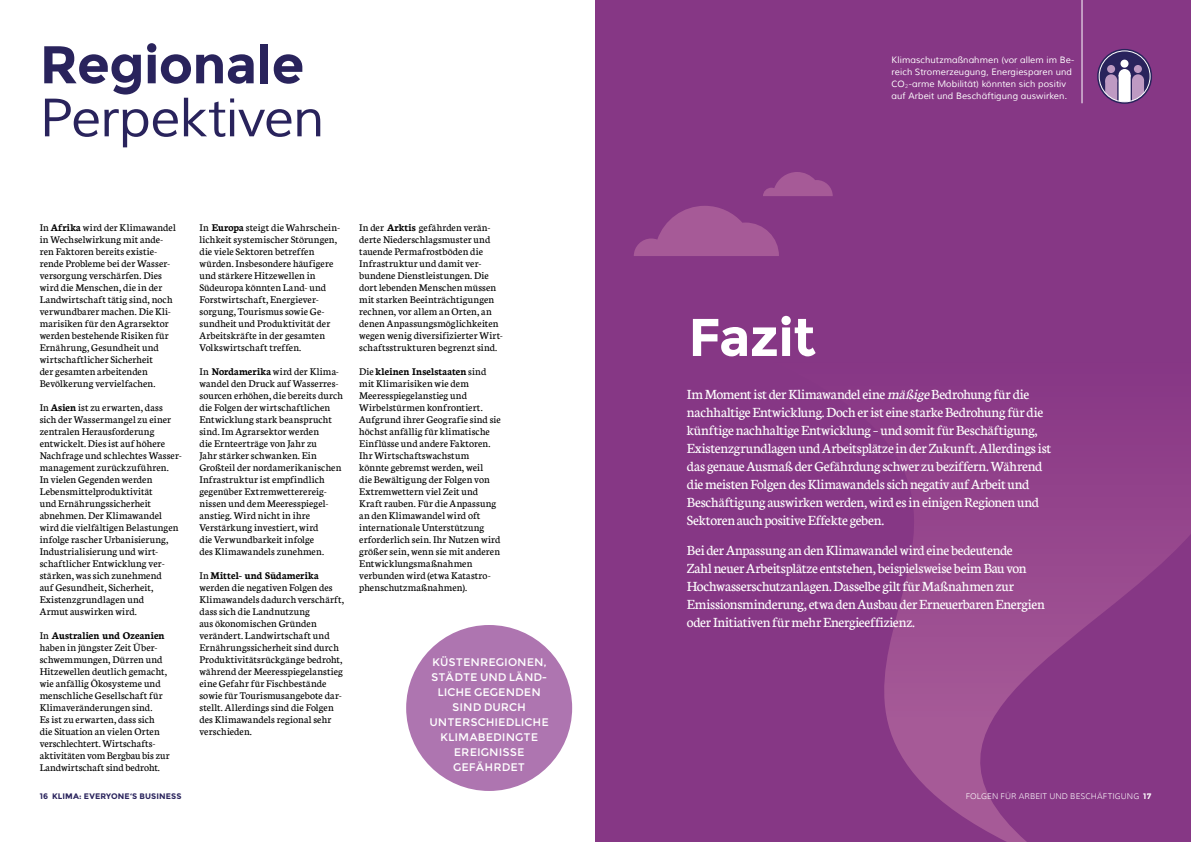
<style>
.page{position:relative;width:1191px;height:842px;background:#fff}
.page>*{position:absolute;margin:0;border:0;box-sizing:border-box;transform-origin:0 0}
.t1{font:53px "Muli";letter-spacing:-.015em;color:#29235c}
.t2{font:700 53px "Montserrat";letter-spacing:-.01em;color:#29235c}
.t3{font:700 53px "Montserrat";letter-spacing:-.015em;color:#fff}
.t4{font:15px/18px "Neuton";letter-spacing:-.015em;color:#fff}
.t5{font:11px/12px "Neuton";letter-spacing:.015em;color:#000}
.t6{font:11px/15px "Montserrat";color:#fff;text-align:center}
.t7{font:9px/12px "Muli";letter-spacing:.01em;color:#fff}
.t8{font:300 8px "Muli";letter-spacing:.015em;color:#fff}
.t9{font:700 8px "Montserrat";letter-spacing:.02em;color:#29235c}
.s1{font-weight:700}
.s2{font-style:italic}
.s3{font-family:"Montserrat";font-weight:700}
</style>
<div class="page">
<div style="left:595px;top:0;width:596px;height:842px;background:#863785"></div>
<svg style="left:884px;top:474px;width:307px;height:368px"></svg>
<hr style="left:1081px;top:0;width:1px;height:103px;background:#fff">
<div style="left:406px;top:625px;width:166px;height:166px;background:#ae75b0;border-radius:50%"></div>
<svg style="left:763px;top:172px;width:69px;height:24px"></svg>
<svg style="left:634px;top:206px;width:145px;height:50px"></svg>
<svg style="left:1097px;top:49px;width:55px;height:55px"></svg>
<div style="left:1107px;top:65px;width:8px;height:8px;background:#be9ac3;border-radius:50%"></div>
<div style="left:1120px;top:60px;width:8px;height:8px;background:#fff;border-radius:50%"></div>
<div style="left:1118px;top:69px;width:12px;height:12px;background:#fff;border-radius:50%"></div>
<div style="left:1133px;top:65px;width:9px;height:8px;background:#be9ac3;border-radius:50%"></div>
<svg style="left:1105px;top:75px;width:39px;height:27px"></svg>
<div style="left:1098px;top:51px;width:52px;height:51px;border:1px solid #fff;border-radius:50%"></div>
<h1 class="t2" style="left:40px;top:33px;width:266px">Regionale</h1>
<h1 class="t1" style="left:40px;top:86px;width:286px">Perpektiven</h1>
<p class="t5" style="left:40px;top:222px;width:138px">In <span class="s1">Afrika</span> wird der Klimawandel in Wechselwirkung mit ande&shy;ren Faktoren bereits existie&shy;rende Probleme bei der Wasser&shy;versorgung verschärfen. Dies wird die Menschen, die in der<br>Landwirtschaft tätig sind, noch verwundbarer machen. Die Kli&shy;marisiken für den Agrarsektor werden bestehende Risiken für<br>Ernährung, Gesundheit und wirtschaftlicher Sicherheit<br>der gesamten arbeitenden<br>Bevölkerung vervielfachen.</p>
<p class="t5" style="left:40px;top:402px;width:144px">In <span class="s1">Asien</span> ist zu erwarten, dass sich der Wassermangel zu einer zentralen Herausforderung entwickelt. Dies ist auf höhere<br>Nachfrage und schlechtes Wasser&shy;management zurückzuführen.<br>In vielen Gegenden werden<br>Lebensmittelproduktivität<br>und Ernährungssicherheit abnehmen. Der Klimawandel wird die vielfältigen Belastungen infolge rascher Urbanisierung,<br>Industrialisierung und wirt&shy;schaftlicher Entwicklung ver&shy;stärken, was sich zunehmend<br>auf Gesundheit, Sicherheit,<br>Existenzgrundlagen und<br>Armut auswirken wird.</p>
<p class="t5" style="left:40px;top:630px;width:131px">In <span class="s1">Australien und Ozeanien </span>haben in jüngster Zeit Über&shy;schwemmungen, Dürren und<br>Hitzewellen deutlich gemacht, wie anfällig Ökosysteme und menschliche Gesellschaft für<br>Klimaveränderungen sind.<br>Es ist zu erwarten, dass sich die Situation an vielen Orten verschlechtert. Wirtschafts&shy;aktivitäten vom Bergbau bis zur<br>Landwirtschaft sind bedroht.</p>
<p class="t5" style="left:199px;top:222px;width:142px">In <span class="s1">Europa</span> steigt die Wahrschein&shy;lichkeit systemischer Störungen, die viele Sektoren betreffen würden. Insbesondere häufigere und stärkere Hitzewellen in<br>Südeuropa könnten Land- und<br>Forstwirtschaft, Energiever&shy;sorgung, Tourismus sowie Ge&shy;sundheit und Produktivität der<br>Arbeitskräfte in der gesamten<br>Volkswirtschaft treffen.</p>
<p class="t5" style="left:199px;top:366px;width:145px">In <span class="s1">Nordamerika</span> wird der Klima&shy;wandel den Druck auf Wasserres&shy;sourcen erhöhen, die bereits durch die Folgen der wirtschaftlichen<br>Entwicklung stark beansprucht sind. Im Agrarsektor werden<br>die Ernteerträge von Jahr zu<br>Jahr stärker schwanken. Ein<br>Großteil der nordamerikanischen<br>Infrastruktur ist empfindlich gegenüber Extremwetterereig&shy;nissen und dem Meeresspiegel&shy;anstieg. Wird nicht in ihre<br>Verstärkung investiert, wird<br>die Verwundbarkeit infolge<br>des Klimawandels zunehmen.</p>
<p class="t5" style="left:199px;top:570px;width:146px">In <span class="s1">Mittel- und Südamerika </span>werden die negativen Folgen des<br>Klimawandels dadurch verschärft, dass sich die Landnutzung<br>aus ökonomischen Gründen verändert. Landwirtschaft und<br>Ernährungssicherheit sind durch<br>Produktivitätsrückgänge bedroht, während der Meeresspiegelanstieg eine Gefahr für Fischbestände sowie für Tourismusangebote dar&shy;stellt. Allerdings sind die Folgen des Klimawandels regional sehr verschieden.</p>
<p class="t5" style="left:359px;top:222px;width:145px">In der <span class="s1">Arktis</span> gefährden verän&shy;derte Niederschlagsmuster und tauende Permafrostböden die<br>Infrastruktur und damit ver&shy;bundene Dienstleistungen. Die dort lebenden Menschen müssen mit starken Beeinträchtigungen rechnen, vor allem an Orten, an denen Anpassungsmöglichkeiten wegen wenig diversifizierter Wirt&shy;schaftsstrukturen begrenzt sind.</p>
<p class="t5" style="left:359px;top:366px;width:143px">Die <span class="s1">kleinen Inselstaaten</span> sind mit Klimarisiken wie dem<br>Meeresspiegelanstieg und<br>Wirbelstürmen konfrontiert.<br>Aufgrund ihrer Geografie sind sie höchst anfällig für klimatische<br>Einflüsse und andere Faktoren.<br>Ihr Wirtschaftswachstum könnte gebremst werden, weil<br>die Bewältigung der Folgen von<br>Extremwettern viel Zeit und<br>Kraft rauben. Für die Anpassung an den Klimawandel wird oft internationale Unterstützung erforderlich sein. Ihr Nutzen wird größer sein, wenn sie mit anderen<br>Entwicklungsmaßnahmen verbunden wird (etwa Katastro&shy;phenschutzmaßnahmen).</p>
<p class="t6" style="left:429px;top:654px;width:121px">KÜSTENREGIONEN,<br>STÄDTE UND LÄND-<br>LICHE GEGENDEN<br>SIND DURCH<br>UNTERSCHIEDLICHE<br>KLIMABEDINGTE<br>EREIGNISSE<br>GEFÄHRDET</p>
<p class="t7" style="left:891px;top:54px;width:184px">Klimaschutzmaßnahmen (vor allem im Be&shy;reich Stromerzeugung, Energiesparen und CO<sub>2</sub>-arme Mobilität) könnten sich positiv auf Arbeit und Beschäftigung auswirken.</p>
<h1 class="t3" style="left:688px;top:306px;width:129px">Fazit</h1>
<p class="t4" style="left:687px;top:385px;width:366px">Im Moment ist der Klimawandel eine <span class="s2">mäßige</span>Bedrohung für die nachhaltige Entwicklung. Doch er ist eine starke Bedrohung für die künftige nachhaltige Entwicklung – und somit für Beschäftigung, Existenzgrundlagen und Arbeitsplätze in der Zukunft. Allerdings ist das genaue Ausmaß der Gefährdung schwer zu beziffern. Während die meisten Folgen des Klimawandels sich negativ auf Arbeit und Beschäftigung auswirken werden, wird es in einigen Regionen und Sektoren auch positive Effekte geben.</p>
<p class="t4" style="left:687px;top:541px;width:359px">Bei der Anpassung an den Klimawandel wird eine bedeutende<br>Zahl neuer Arbeitsplätze entstehen, beispielsweise beim Bau von Hochwasserschutzanlagen. Dasselbe gilt für Maßnahmen zur Emissionsminderung, etwa den Ausbau der Erneuerbaren Energien oder Initiativen für mehr Energieeffizienz.</p>
<p class="t9" style="left:40px;top:791px;width:143px">16 KLIMA: EVERYONE‘S BUSINESS</p>
<p class="t8" style="left:965px;top:791px;width:187px">FOLGEN FÜR ARBEIT UND BESCHÄFTIGUNG <span class="s3">17</span></p>
</div>
